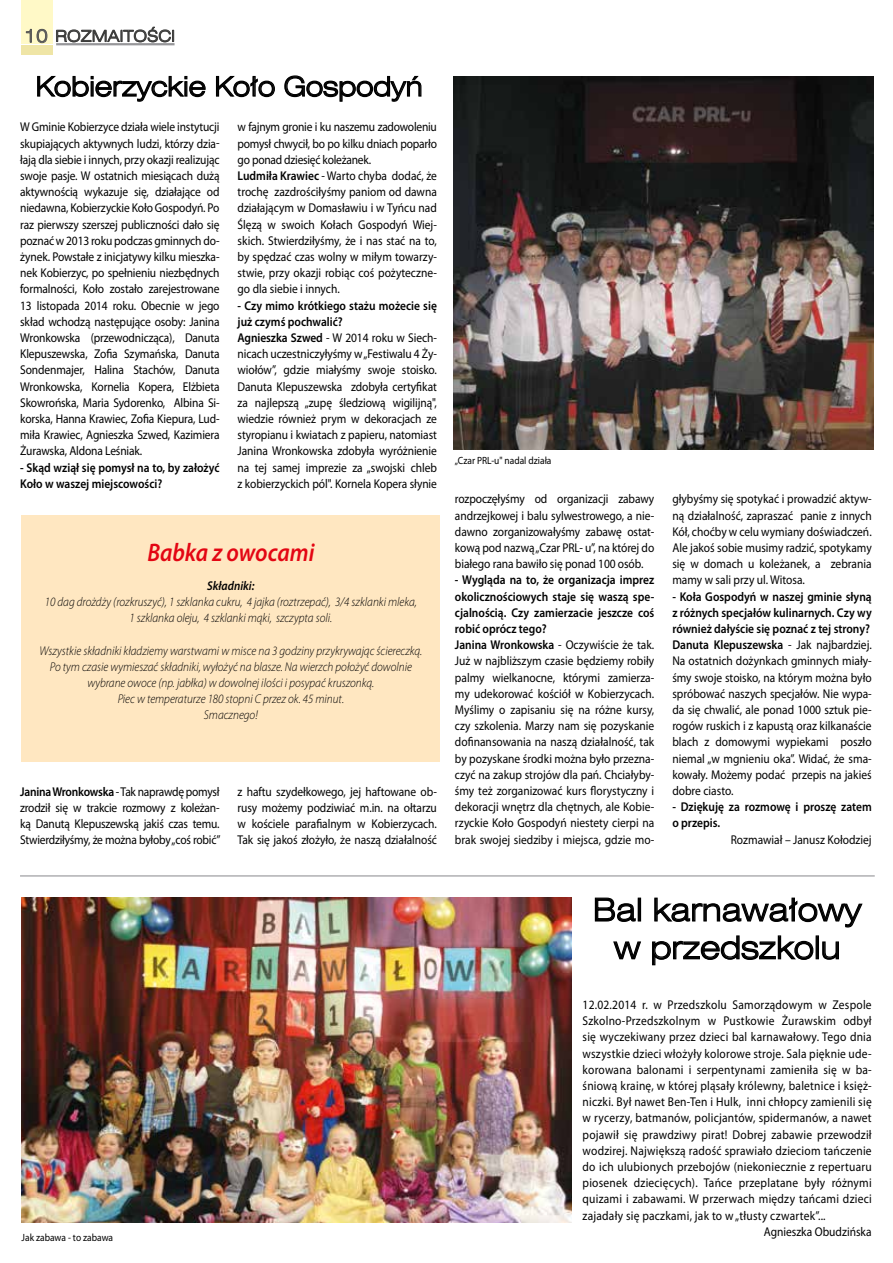
<style>
.page{position:relative;width:893px;height:1263px;background:#fff}
.page>*{position:absolute;margin:0;border:0;box-sizing:border-box;transform-origin:0 0}
.t1{font:31.5px/37.8px "Swis 721 Lt Ex EU";letter-spacing:-.01em;color:#000;text-align:center}
.t2{font:27px "Swis 721 Lt Ex EU";letter-spacing:-.01em;color:#000}
.t3{font:italic 600 25.5px "Myriad Pro";color:#e30613;scale:.9 1}
.t4{font:15.75px "Swis 721 Lt Ex EU";color:#3c3c3b}
.t5{font:12.75px/16.2px "Myriad Pro";color:#000;text-align:justify;scale:.9 1}
.t6{font:12.75px "Myriad Pro";letter-spacing:.02em;color:#000;scale:.9 1}
.t7{font:italic 300 12.75px/16.2px "Myriad Pro";color:#000;text-align:center;scale:.9 1}
.t8{font:600 12.75px/16.2px "Myriad Pro";color:#000;scale:.9 1}
.t9{font:italic 600 12.75px "Myriad Pro";color:#000;scale:.9 1}
.t10{font:10.5px "Myriad Pro";color:#000;scale:.9 1}
.s1{font-size:18px;color:#575756}
.s2{font-weight:600}
</style>
<div class="page">
<img style="left:454px;top:77px;width:419px;height:373px">
<svg style="left:37px;top:75px;width:169px;height:27px"></svg>
<svg style="left:216px;top:75px;width:59px;height:23px"></svg>
<svg style="left:284px;top:75px;width:138px;height:27px"></svg>
<div style="left:22px;top:516px;width:418px;height:246px;background:#ffe7c1"></div>
<hr style="left:20px;top:875px;width:855px;height:1px;background:#969699">
<img style="left:22px;top:897px;width:550px;height:325px">
<svg style="left:594px;top:897px;width:42px;height:25px"></svg>
<div style="left:638px;top:897px;width:3px;height:24px;border:1px solid #000"></div>
<svg style="left:654px;top:897px;width:209px;height:31px"></svg>
<svg style="left:613px;top:941px;width:28px;height:19px"></svg>
<svg style="left:652px;top:935px;width:162px;height:31px"></svg>
<div style="left:816px;top:935px;width:3px;height:24px;border:1px solid #000"></div>
<svg style="left:822px;top:941px;width:17px;height:19px"></svg>
<div style="left:21px;top:0;width:32px;height:43px;background:#fff9c7"></div>
<div style="left:21px;top:45px;width:32px;height:10px;background:#efe5a6"></div>
<svg style="left:26px;top:29px;width:22px;height:14px"></svg>
<hr style="left:56px;top:43px;width:119px;height:2px;background:#969699">
<svg style="left:56px;top:26px;width:118px;height:17px"></svg>
<p class="t4" style="left:25px;top:27px;width:152px"><span class="s1">10</span> ROZMAITOŚCI</p>
<h2 class="t2" style="left:35px;top:70px;width:389px">Kobierzyckie Koło Gospodyń</h2>
<p class="t5" style="left:20px;top:119px;width:223px">W Gminie Kobierzyce działa wiele instytucji skupiających aktywnych ludzi, którzy dzia&shy;łają dla siebie i innych, przy okazji realizując swoje pasje. W ostatnich miesiącach dużą aktywnością wykazuje się, działające od niedawna, Kobierzyckie Koło Gospodyń. Po raz pierwszy szerszej publiczności dało się poznać w 2013 roku podczas gminnych do&shy;żynek. Powstałe z inicjatywy kilku mieszka&shy;nek Kobierzyc, po spełnieniu niezbędnych formalności, Koło zostało zarejestrowane 13 listopada 2014 roku. Obecnie w jego skład wchodzą następujące osoby: Janina Wronkowska (przewodnicząca), Danuta Klepuszewska, Zofia Szymańska, Danuta Sondenmajer, Halina Stachów, Danuta Wronkowska, Kornelia Kopera, Elżbieta Skowrońska, Maria Sydorenko, Albina Si&shy;korska, Hanna Krawiec, Zofia Kiepura, Lud&shy;miła Krawiec, Agnieszka Szwed, Kazimiera Żurawska, Aldona Leśniak.</p>
<p class="t8" style="left:20px;top:459px;width:223px">- Skąd wziął się pomysł na to, by założyć<br>Koło w waszej miejscowości?</p>
<p class="t5" style="left:238px;top:119px;width:223px;text-align:left">w fajnym gronie i ku naszemu zadowoleniu pomysł chwycił, bo po kilku dniach poparło go ponad dziesięć koleżanek.<br><span class="s2">Ludmiła Krawiec</span> - Warto chyba dodać, że trochę zazdrościłyśmy paniom od dawna działającym w Domasławiu i w Tyńcu nad Ślęzą w swoich Kołach Gospodyń Wiej&shy;skich. Stwierdziłyśmy, że i nas stać na to, by spędzać czas wolny w miłym towarzy&shy;stwie, przy okazji robiąc coś pożyteczne&shy;go dla siebie i innych.</p>
<p class="t5" style="left:238px;top:297px;width:223px;text-align:left"><span class="s2">- Czy mimo krótkiego stażu możecie się już czymś pochwalić?<br>Agnieszka Szwed</span> - W 2014 roku w Siech&shy;nicach uczestniczyłyśmy w „Festiwalu 4 Ży&shy;wiołów”, gdzie miałyśmy swoje stoisko.<br>Danuta Klepuszewska zdobyła certyfikat za najlepszą „zupę śledziową wigilijną", wiedzie również prym w dekoracjach ze styropianu i kwiatach z papieru, natomiast Janina Wronkowska zdobyła wyróżnienie na tej samej imprezie za „swojski chleb z kobierzyckich pól". Kornela Kopera słynie</p>
<h3 class="t3" style="left:147px;top:536px;width:187px">Babka z owocami</h3>
<p class="t9" style="left:207px;top:577px;width:54px">Składniki:</p>
<p class="t7" style="left:45px;top:593px;width:415px">10 dag drożdży (rozkruszyć), 1 szklanka cukru, 4 jajka (roztrzepać), 3/4 szklanki mleka,<br>1 szklanka oleju, 4 szklanki mąki, szczypta soli.</p>
<p class="t7" style="left:39px;top:642px;width:427px">Wszystkie składniki kładziemy warstwami w misce na 3 godziny przykrywając ściereczką.<br>Po tym czasie wymieszać składniki, wyłożyć na blasze. Na wierzch położyć dowolnie wybrane owoce (np. jabłka) w dowolnej ilości i posypać kruszonką.<br>Piec w temperaturze 180 stopni C przez ok. 45 minut.<br>Smacznego!</p>
<p class="t5" style="left:20px;top:783px;width:224px"><span class="s2">Janina Wronkowska</span> - Tak naprawdę pomysł zrodził się w trakcie rozmowy z koleżan&shy;ką Danutą Klepuszewską jakiś czas temu.<br>Stwierdziłyśmy, że można byłoby „coś robić”</p>
<p class="t5" style="left:238px;top:783px;width:223px">z haftu szydełkowego, jej haftowane ob&shy;rusy możemy podziwiać m.in. na ołtarzu w kościele parafialnym w Kobierzycach.<br>Tak się jakoś złożyło, że naszą działalność</p>
<p class="t10" style="left:455px;top:454px;width:109px">„Czar PRL-u" nadal działa</p>
<p class="t5" style="left:455px;top:491px;width:223px">rozpoczęłyśmy od organizacji zabawy andrzejkowej i balu sylwestrowego, a nie&shy;dawno zorganizowałyśmy zabawę ostat&shy;kową pod nazwą „Czar PRL- u”, na której do białego rana bawiło się ponad 100 osób.</p>
<p class="t5" style="left:455px;top:572px;width:223px;text-align:left"><span class="s2">- Wygląda na to, że organizacja imprez okolicznościowych staje się waszą spe&shy;cjalnością. Czy zamierzacie jeszcze coś robić oprócz tego?<br>Janina Wronkowska</span> - Oczywiście że tak.<br>Już w najbliższym czasie będziemy robiły palmy wielkanocne, którymi zamierza&shy;my udekorować kościół w Kobierzycach.<br>Myślimy o zapisaniu się na różne kursy, czy szkolenia. Marzy nam się pozyskanie dofinansowania na naszą działalność, tak by pozyskane środki można było przezna&shy;czyć na zakup strojów dla pań. Chciałyby&shy;śmy też zorganizować kurs florystyczny i dekoracji wnętrz dla chętnych, ale Kobie&shy;rzyckie Koło Gospodyń niestety cierpi na brak swojej siedziby i miejsca, gdzie mo-</p>
<p class="t5" style="left:672px;top:491px;width:223px">głybyśmy się spotykać i prowadzić aktyw&shy;ną działalność, zapraszać panie z innych Kół, choćby w celu wymiany doświadczeń.<br>Ale jakoś sobie musimy radzić, spotykamy się w domach u koleżanek, a zebrania mamy w sali przy ul. Witosa.</p>
<p class="t5" style="left:672px;top:588px;width:223px;text-align:left"><span class="s2">- Koła Gospodyń w naszej gminie słyną z różnych specjałów kulinarnych. Czy wy również dałyście się poznać z tej strony?<br>Danuta Klepuszewska</span> - Jak najbardziej.<br>Na ostatnich dożynkach gminnych miały&shy;śmy swoje stoisko, na którym można było spróbować naszych specjałów. Nie wypa&shy;da się chwalić, ale ponad 1000 sztuk pie&shy;rogów ruskich i z kapustą oraz kilkanaście blach z domowymi wypiekami poszło niemal „w mgnieniu oka”. Widać, że sma&shy;kowały. Możemy podać przepis na jakieś dobre ciasto.</p>
<p class="t8" style="left:672px;top:798px;width:223px">- Dziękuję za rozmowę i proszę zatem o przepis.</p>
<p class="t5" style="left:731px;top:831px;width:158px">Rozmawiał – Janusz Kołodziej</p>
<p class="t10" style="left:22px;top:1231px;width:103px">Jak zabawa - to zabawa</p>
<h1 class="t1" style="left:593px;top:891px;width:270px">Bal karnawałowy w przedszkolu</h1>
<p class="t6" style="left:583px;top:997px;width:323px">12.02.2014 r. w Przedszkolu Samorządowym w Zespole</p>
<p class="t6" style="left:583px;top:1013px;width:323px">Szkolno-Przedszkolnym w Pustkowie Żurawskim odbył</p>
<p class="t6" style="left:583px;top:1029px;width:323px">się wyczekiwany przez dzieci bal karnawałowy. Tego dnia</p>
<p class="t6" style="left:583px;top:1045px;width:323px">wszystkie dzieci włożyły kolorowe stroje. Sala pięknie ude-</p>
<p class="t6" style="left:583px;top:1061px;width:323px">korowana balonami i serpentynami zamieniła się w ba-</p>
<p class="t6" style="left:583px;top:1078px;width:323px">śniową krainę, w której pląsały królewny, baletnice i księż-</p>
<p class="t6" style="left:583px;top:1094px;width:323px">niczki. Był nawet Ben-Ten i Hulk, inni chłopcy zamienili się</p>
<p class="t6" style="left:583px;top:1110px;width:323px">w rycerzy, batmanów, policjantów, spidermanów, a nawet</p>
<p class="t6" style="left:583px;top:1126px;width:323px">pojawił się prawdziwy pirat! Dobrej zabawie przewodził</p>
<p class="t6" style="left:583px;top:1142px;width:323px">wodzirej. Największą radość sprawiało dzieciom tańczenie</p>
<p class="t6" style="left:583px;top:1159px;width:323px">do ich ulubionych przebojów (niekoniecznie z repertuaru</p>
<p class="t6" style="left:583px;top:1175px;width:323px">piosenek dziecięcych). Tańce przeplatane były różnymi</p>
<p class="t6" style="left:583px;top:1191px;width:323px">quizami i zabawami. W przerwach między tańcami dzieci</p>
<p class="t6" style="left:583px;top:1207px;width:272px">zajadały się paczkami, jak to w „tłusty czwartek”...</p>
<p class="t5" style="left:764px;top:1223px;width:121px">Agnieszka Obudzińska</p>
</div>
